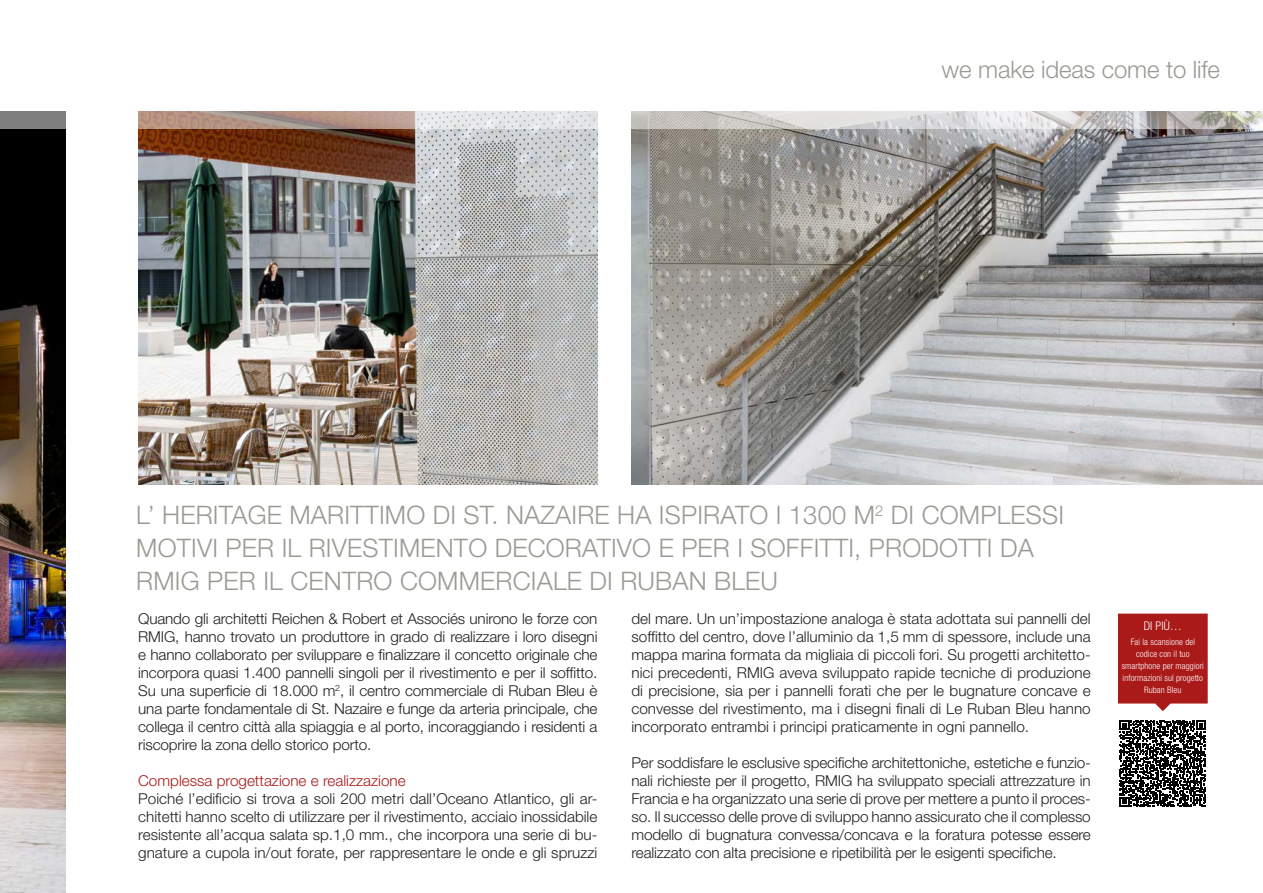
<style>
.page{position:relative;width:1263px;height:893px;background:#fff}
.page>*{position:absolute;margin:0;border:0;box-sizing:border-box;transform-origin:0 0}
.t1{font:300 25.5px/33px "Helvetica Neue LT Std";letter-spacing:.01em;color:#979c93}
.t2{font:300 24px "Helvetica Neue LT Std";letter-spacing:-.005em;color:#979c93}
.t3{font:300 15px/18px "Helvetica Neue LT Std";letter-spacing:-.01em;color:#231f20;text-align:justify}
.t4{font:300 15px "Helvetica Neue LT Std";color:#a91a19}
.t5{font:300 condensed 12px "Helvetica Neue";color:#fff}
.t6{font:300 condensed 9px/12px "Helvetica Neue";letter-spacing:.01em;color:#fff;text-align:center}
</style>
<div class="page">
<img style="left:0;top:575px;width:66px;height:318px">
<img style="left:0;top:129px;width:66px;height:446px">
<img style="left:138px;top:129px;width:460px;height:356px">
<img style="left:631px;top:129px;width:632px;height:356px">
<svg style="left:0;top:112px;width:1263px;height:17px;background:#cbc4c0"></svg>
<svg style="left:1118px;top:614px;width:90px;height:97px;background:#af2a29"></svg>
<svg style="left:1119px;top:720px;width:87px;height:87px"></svg>
<h2 class="t2" style="left:941px;top:55px;width:280px">we make ideas come to life</h2>
<h1 class="t1" style="left:136px;top:498px;width:929px">L’ HERITAGE MARITTIMO DI ST. NAZAIRE HA ISPIRATO I 1300 M<sup>2</sup> DI COMPLESSI<br>MOTIVI PER IL RIVESTIMENTO DECORATIVO E PER I SOFFITTI, PRODOTTI DA<br>RMIG PER IL CENTRO COMMERCIALE DI RUBAN BLEU</h1>
<p class="t3" style="left:138px;top:609px;width:461px">Quando gli architetti Reichen &amp; Robert et Associés unirono le forze con RMIG, hanno trovato un produttore in grado di realizzare i loro disegni e hanno collaborato per sviluppare e finalizzare il concetto originale che incorpora quasi 1.400 pannelli singoli per il rivestimento e per il soffitto.<br>Su una superficie di 18.000 m<sup>2</sup>, il centro commerciale di Ruban Bleu è una parte fondamentale di St. Nazaire e funge da arteria principale, che collega il centro città alla spiaggia e al porto, incoraggiando i residenti a riscoprire la zona dello storico porto.</p>
<p class="t4" style="left:138px;top:772px;width:269px">Complessa progettazione e realizzazione</p>
<p class="t3" style="left:138px;top:789px;width:461px">Poiché l’edificio si trova a soli 200 metri dall’Oceano Atlantico, gli ar&shy;chitetti hanno scelto di utilizzare per il rivestimento, acciaio inossidabile resistente all’acqua salata sp.1,0 mm., che incorpora una serie di bu&shy;gnature a cupola in/out forate, per rappresentare le onde e gli spruzzi</p>
<p class="t3" style="left:631px;top:609px;width:461px">del mare. Un un’impostazione analoga è stata adottata sui pannelli del soffitto del centro, dove l’alluminio da 1,5 mm di spessore, include una mappa marina formata da migliaia di piccoli fori. Su progetti architetto&shy;nici precedenti, RMIG aveva sviluppato rapide tecniche di produzione di precisione, sia per i pannelli forati che per le bugnature concave e convesse del rivestimento, ma i disegni finali di Le Ruban Bleu hanno incorporato entrambi i principi praticamente in ogni pannello.</p>
<p class="t3" style="left:631px;top:753px;width:461px">Per soddisfare le esclusive specifiche architettoniche, estetiche e funzio&shy;nali richieste per il progetto, RMIG ha sviluppato speciali attrezzature in Francia e ha organizzato una serie di prove per mettere a punto il proces&shy;so. Il successo delle prove di sviluppo hanno assicurato che il complesso modello di bugnatura convessa/concava e la foratura potesse essere realizzato con alta precisione e ripetibilità per le esigenti specifiche.</p>
<p class="t5" style="left:1144px;top:619px;width:40px">DI PIÙ…</p>
<p class="t6" style="left:1122px;top:636px;width:84px">Fai la scansione del codice con il tuo smartphone per maggiori informazioni sul progetto<br>Ruban Bleu</p>
</div>
